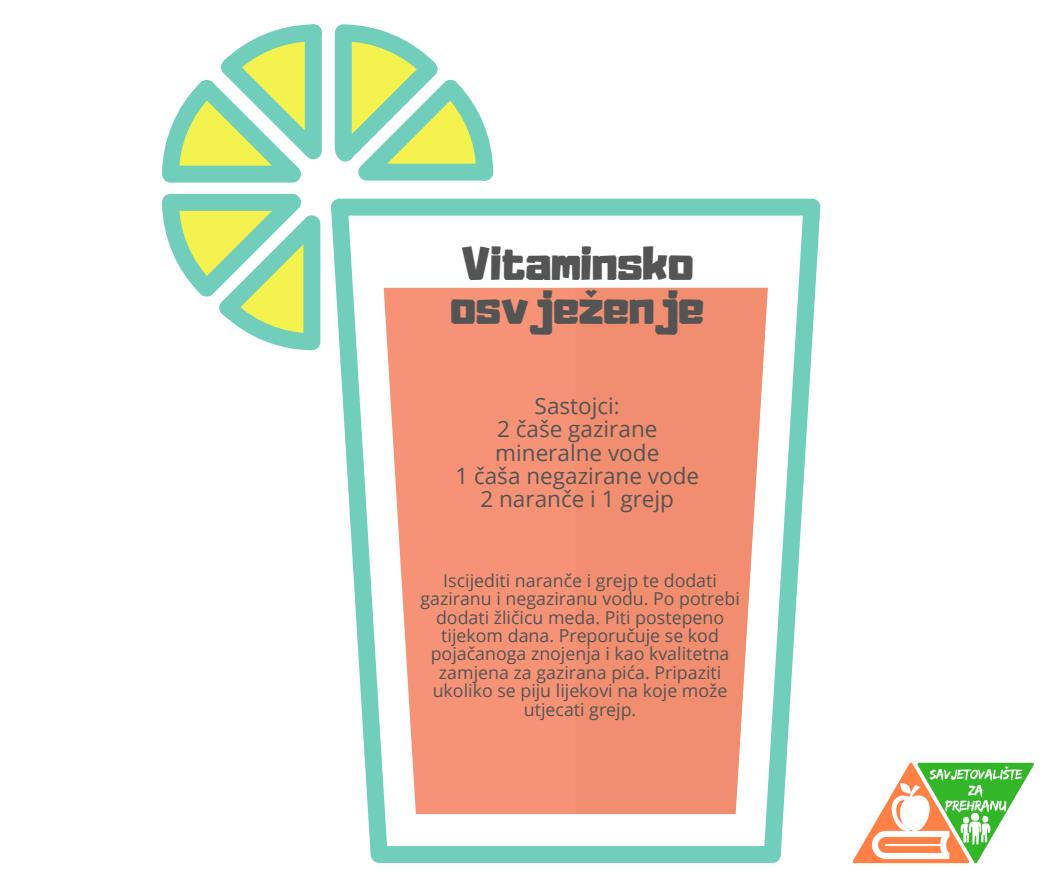
<style>
.page{position:relative;width:1058px;height:887px;background:#fff}
.page>*{position:absolute;margin:0;border:0;box-sizing:border-box;transform-origin:0 0}
.t1{font:42px/43.5px "Adumu";color:#545454}
.t2{font:22.5px/23.4px "Open Sans";color:#545454}
.t3{font:17.85px/18.3px "Open Sans";color:#545454;text-align:center}
</style>
<div class="page">
<svg style="left:331px;top:199px;width:489px;height:663px"></svg>
<svg style="left:575px;top:288px;width:192px;height:526px;background:#f3967b"></svg>
<svg style="left:334px;top:24px;width:160px;height:157px"></svg>
<svg style="left:162px;top:24px;width:160px;height:159px"></svg>
<svg style="left:162px;top:194px;width:158px;height:156px"></svg>
<img style="left:852px;top:762px;width:182px;height:102px">
<p class="t1" style="left:450px;top:246px;width:255px">Vitaminsko osvježenje</p>
<p class="t2" style="left:534px;top:393px;width:87px">Sastojci:</p>
<p class="t2" style="left:495px;top:417px;width:165px">2 čaše gazirane mineralne vode</p>
<p class="t2" style="left:455px;top:463px;width:245px">1 čaša negazirane vode</p>
<p class="t2" style="left:480px;top:487px;width:195px">2 naranče i 1 grejp</p>
<p class="t3" style="left:420px;top:571px;width:321px">Iscijediti naranče i grejp te dodati gaziranu i negaziranu vodu. Po potrebi dodati žličicu meda. Piti postepeno tijekom dana. Preporučuje se kod pojačanoga znojenja i kao kvalitetna zamjena za gazirana pića. Pripaziti ukoliko se piju lijekovi na koje može utjecati grejp.</p>
</div>
